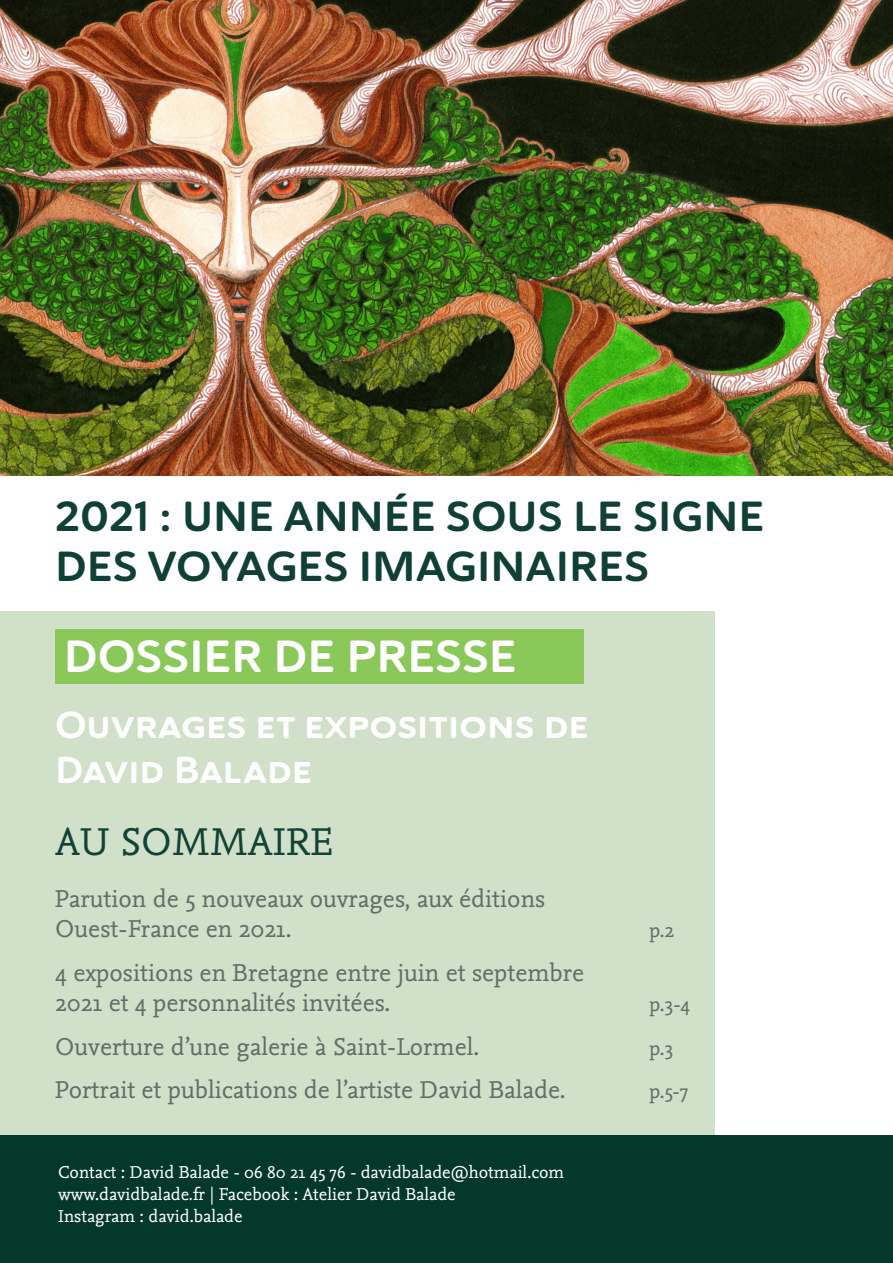
<style>
.page{position:relative;width:893px;height:1263px;background:#fff}
.page>*{position:absolute;margin:0;border:0;box-sizing:border-box;transform-origin:0 0}
.corps{font:700 expanded 45px "Haboro Soft";color:#fff}
.t1{font:700 expanded 42px/50.4px "Haboro Soft";color:#103f35}
.corps-2{font:40.5px "Nexus Mix Pro";letter-spacing:.01em;color:#104336}
.t2{font:700 expanded 37.5px/45px "Haboro Soft";color:#fff}
.corps-3{font:25.5px/30.6px "Nexus Mix Pro";color:#626e68}
.corps-4{font:21px "Nexus Mix Pro";color:#626e68}
.corps-5{font:18px "Nexus Mix Pro";color:#fff}
</style>
<div class="page">
<div style="left:0;top:611px;width:714px;height:652px;background:#d1e0c9"></div>
<div style="left:0;top:1135px;width:893px;height:128px;background:#04382b"></div>
<div style="left:55px;top:629px;width:529px;height:54px;background:#8bc85a"></div>
<img style="left:0;top:0;width:893px;height:476px">
<p class="t1" style="left:55px;top:491px;width:711px">2021 : UNE ANNÉE SOUS LE SIGNE<br>DES VOYAGES IMAGINAIRES</p>
<p class="corps" style="left:64px;top:626px;width:454px">DOSSIER DE PRESSE</p>
<p class="t2" style="left:55px;top:703px;width:535px">Ouvrages et expositions de<br>David Balade</p>
<p class="corps-2" style="left:55px;top:811px;width:279px">AU SOMMAIRE</p>
<p class="corps-3" style="left:55px;top:882px;width:492px">Parution de 5 nouveaux ouvrages, aux éditions<br>Ouest-France en 2021.</p>
<p class="corps-3" style="left:55px;top:956px;width:530px">4 expositions en Bretagne entre juin et septembre<br>2021 et 4 personnalités invitées.</p>
<p class="corps-4" style="left:649px;top:915px;width:26px">p.2</p>
<p class="corps-4" style="left:649px;top:989px;width:43px">p.3-4</p>
<p class="corps-3" style="left:55px;top:1030px;width:425px">Ouverture d’une galerie à Saint-Lormel.</p>
<p class="corps-4" style="left:649px;top:1032px;width:25px">p.3</p>
<p class="corps-3" style="left:55px;top:1073px;width:512px">Portrait et publications de l’artiste David Balade.</p>
<p class="corps-4" style="left:649px;top:1075px;width:41px">p.5-7</p>
<p class="corps-5" style="left:58px;top:1159px;width:508px">Contact : David Balade - 06 80 21 45 76 - davidbalade@hotmail.com</p>
<p class="corps-5" style="left:58px;top:1180px;width:399px">www.davidbalade.fr | Facebook : Atelier David Balade</p>
<p class="corps-5" style="left:58px;top:1202px;width:186px">Instagram : david.balade</p>
</div>
